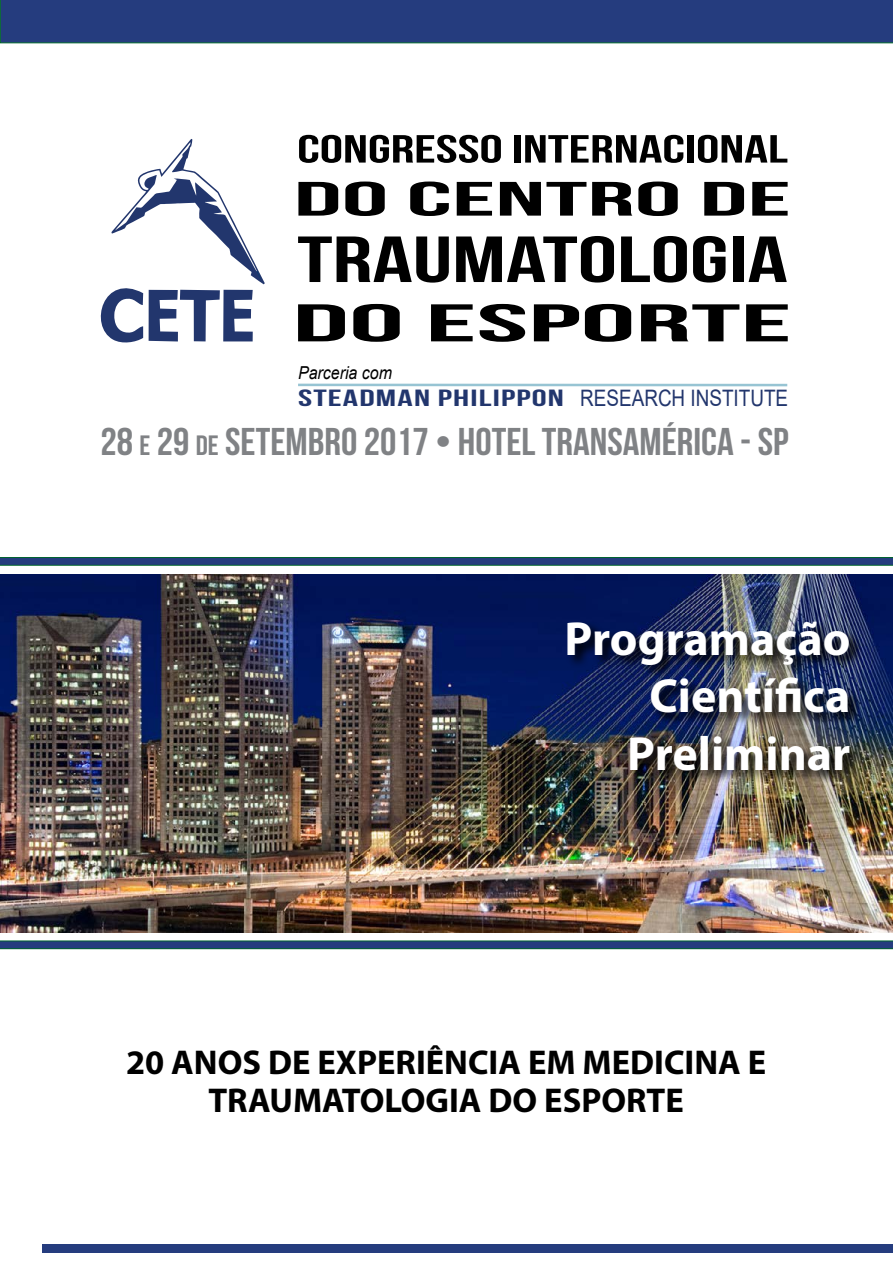
<style>
.page{position:relative;width:893px;height:1263px;background:#fff}
.page>*{position:absolute;margin:0;border:0;box-sizing:border-box;transform-origin:0 0}
.t1{font:65.1px "Bebas Neue";color:#000;scale:1.52 1}
.t2{font:52.8px "Bebas Neue";color:#000;scale:2.62 1}
.t3{font:48.15px "Bebas Neue";color:#000;scale:2.44 1}
.t4{font:700 48px/57.6px "Myriad Pro";color:#fff;text-align:right}
.t5{font:39.15px "Bebas Neue";color:#000;scale:1.49 1}
.t6{font:38.7px "Bebas Neue";color:#808285;scale:1.06 1}
.t7{font:700 34.5px/38px "Myriad Pro";color:#000;text-align:center}
.t8{font:23.4px "Bebas Neue";letter-spacing:.03em;color:#22366d;scale:1.61 1}
.t9{font:italic 17.85px "Arial";color:#000;scale:.89 1}
.s1{font-family:"Arial";font-size:22.65px}
.s2{font-size:27.9px}
</style>
<div class="page">
<div style="left:43px;top:1244px;width:850px;height:8px;background:#253c7e"></div>
<div style="left:0;top:0;width:893px;height:43px;background:#253c7e"></div>
<img style="left:0;top:574px;width:893px;height:358px">
<svg style="left:0;top:557px;width:893px;height:9px"></svg>
<svg style="left:0;top:940px;width:893px;height:9px"></svg>
<div style="left:566px;top:620px;width:298px;height:165px;background:#000;opacity:.95"></div>
<hr style="left:298px;top:384px;width:489px;height:2px;background:#97c4d3">
<svg style="left:100px;top:139px;width:165px;height:204px"></svg>
<p class="t5" style="left:297px;top:128px;width:331px">CONGRESSO INTERNACIONAL</p>
<h3 class="t3" style="left:294px;top:173px;width:205px">DO CENTRO DE</h3>
<h1 class="t1" style="left:297px;top:224px;width:324px">TRAUMATOLOGIA</h1>
<h2 class="t2" style="left:293px;top:294px;width:192px">DO ESPORTE</h2>
<p class="t9" style="left:298px;top:361px;width:107px">Parceria com</p>
<p class="t8" style="left:298px;top:385px;width:306px">STEADMAN PHILIPPON <span class="s1">RESEARCH INSTITUTE</span></p>
<p class="t6" style="left:101px;top:420px;width:651px">28 <span class="s2">E</span> 29 <span class="s2">DE</span> SETEMBRO 2017 • HOTEL TRANSAMÉRICA - SP</p>
<h3 class="t4" style="left:565px;top:608px;width:287px">Programação<br>Científica<br>Preliminar</h3>
<p class="t7" style="left:126px;top:1042px;width:642px">20 ANOS DE EXPERIÊNCIA EM MEDICINA E<br>TRAUMATOLOGIA DO ESPORTE</p>
</div>
